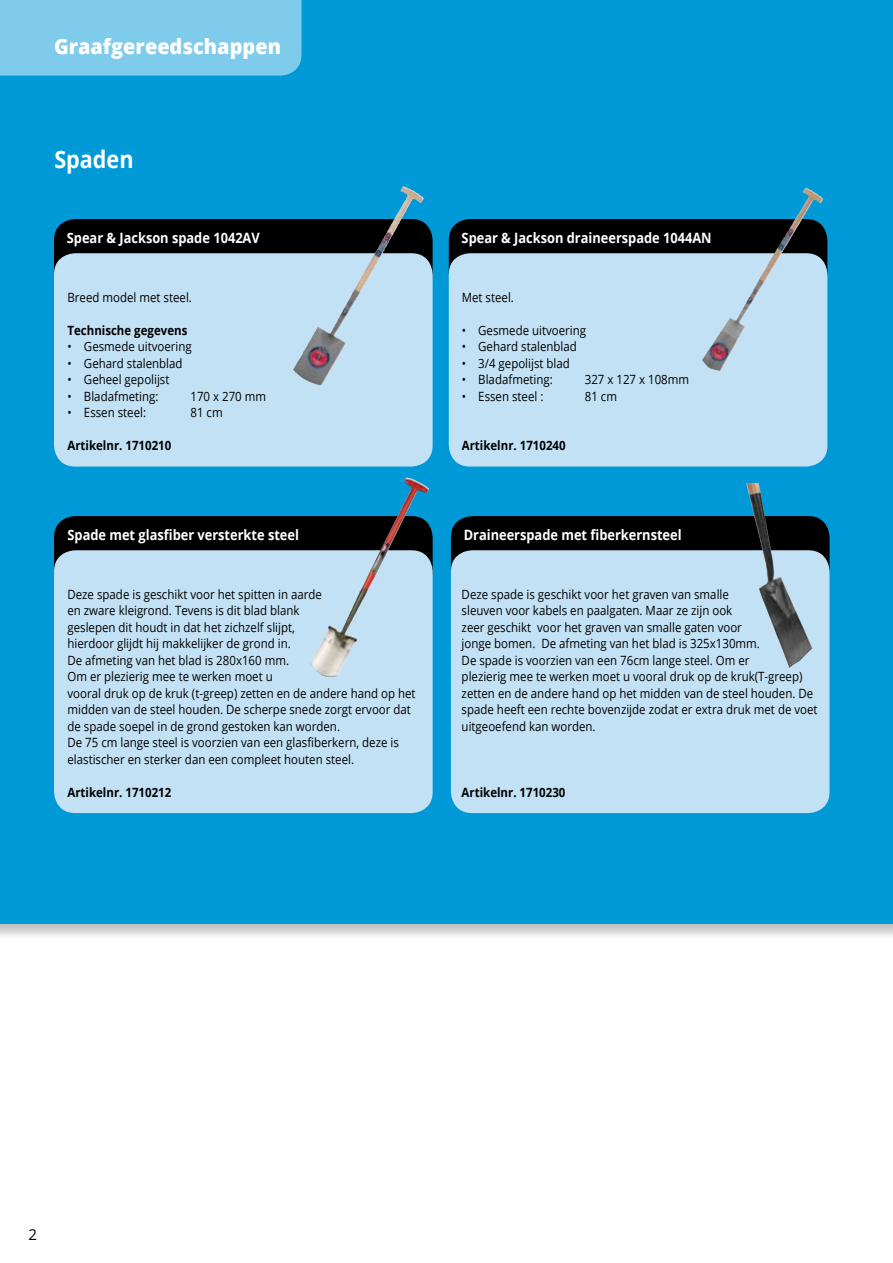
<style>
.page{position:relative;width:893px;height:1263px;background:#fff}
.page>*{position:absolute;margin:0;border:0;box-sizing:border-box;transform-origin:0 0}
.t1{font:700 24px "Open Sans";color:#fff;scale:.9 1}
.t2{font:800 21px "Open Sans";color:#fff;scale:.95 1}
.t3{font:15px "Open Sans";color:#000}
.t4{font:700 14.25px "Open Sans";color:#fff;scale:.9 1}
.t5{font:12.75px/16.5px "Open Sans";color:#000;scale:.9 1}
.t6{font:700 12.75px "Open Sans";color:#000;scale:.9 1}
</style>
<div class="page">
<div style="left:0;top:805px;width:893px;height:136px;background:#000;opacity:.25"></div>
<div style="left:0;top:0;width:893px;height:924px;background:#0099d8"></div>
<div style="left:0;top:0;width:302px;height:76px;background:#7fcbeb"></div>
<div style="left:54px;top:516px;width:379px;height:74px;background:#000;border-radius:21px"></div>
<div style="left:54px;top:550px;width:379px;height:263px;background:#c3e1f4;border-radius:21px"></div>
<div style="left:54px;top:219px;width:379px;height:74px;background:#000;border-radius:21px"></div>
<div style="left:54px;top:253px;width:379px;height:214px;background:#c3e1f4;border-radius:21px"></div>
<div style="left:449px;top:219px;width:378px;height:74px;background:#000;border-radius:21px"></div>
<div style="left:449px;top:253px;width:378px;height:214px;background:#c3e1f4;border-radius:21px"></div>
<div style="left:451px;top:516px;width:378px;height:74px;background:#000;border-radius:21px"></div>
<div style="left:451px;top:550px;width:378px;height:263px;background:#c3e1f4;border-radius:21px"></div>
<img style="left:293px;top:186px;width:115px;height:189px">
<img style="left:709px;top:192px;width:100px;height:157px">
<img style="left:310px;top:482px;width:102px;height:195px">
<img style="left:746px;top:483px;width:22px;height:127px">
<h2 class="t2" style="left:54px;top:31px;width:240px">Graafgereedschappen</h2>
<h1 class="t1" style="left:54px;top:143px;width:90px">Spaden</h1>
<p class="t4" style="left:67px;top:227px;width:216px">Spear &amp; Jackson spade 1042AV</p>
<p class="t5" style="left:67px;top:288px;width:140px">Breed model met steel.</p>
<p class="t6" style="left:67px;top:321px;width:135px">Technische gegevens</p>
<p class="t5" style="left:67px;top:338px;width:140px">• Gesmede uitvoering</p>
<p class="t5" style="left:67px;top:354px;width:129px">• Gehard stalenblad</p>
<p class="t5" style="left:67px;top:371px;width:115px">• Geheel gepolijst</p>
<p class="t5" style="left:67px;top:387px;width:103px">• Bladafmeting:</p>
<p class="t5" style="left:190px;top:387px;width:86px">170 x 270 mm</p>
<p class="t5" style="left:67px;top:404px;width:89px">• Essen steel:</p>
<p class="t5" style="left:190px;top:404px;width:37px">81 cm</p>
<p class="t6" style="left:67px;top:436px;width:117px">Artikelnr. 1710210</p>
<p class="t4" style="left:67px;top:524px;width:259px">Spade met glasfiber versterkte steel</p>
<p class="t5" style="left:67px;top:585px;width:388px">Deze spade is geschikt voor het spitten in aarde<br>en zware kleigrond. Tevens is dit blad blank<br>geslepen dit houdt in dat het zichzelf slijpt,<br>hierdoor glijdt hij makkelijker de grond in.<br>De afmeting van het blad is 280x160 mm.<br>Om er plezierig mee te werken moet u<br>vooral druk op de kruk (t-greep) zetten en de andere hand op het midden van de steel houden. De scherpe snede zorgt ervoor dat de spade soepel in de grond gestoken kan worden.<br>De 75 cm lange steel is voorzien van een glasfiberkern, deze is elastischer en sterker dan een compleet houten steel.</p>
<p class="t6" style="left:67px;top:783px;width:117px">Artikelnr. 1710212</p>
<p class="t4" style="left:462px;top:227px;width:279px">Spear &amp; Jackson draineerspade 1044AN</p>
<p class="t5" style="left:462px;top:288px;width:59px">Met steel.</p>
<p class="t5" style="left:462px;top:321px;width:140px">• Gesmede uitvoering</p>
<p class="t5" style="left:462px;top:338px;width:129px">• Gehard stalenblad</p>
<p class="t5" style="left:462px;top:354px;width:122px">• 3/4 gepolijst blad</p>
<p class="t5" style="left:462px;top:371px;width:103px">• Bladafmeting:</p>
<p class="t5" style="left:585px;top:371px;width:117px">327 x 127 x 108mm</p>
<p class="t5" style="left:462px;top:387px;width:92px">• Essen steel :</p>
<p class="t5" style="left:585px;top:387px;width:37px">81 cm</p>
<p class="t6" style="left:462px;top:436px;width:117px">Artikelnr. 1710240</p>
<p class="t4" style="left:464px;top:524px;width:244px">Draineerspade met fiberkernsteel</p>
<p class="t5" style="left:462px;top:585px;width:397px">Deze spade is geschikt voor het graven van smalle<br>sleuven voor kabels en paalgaten. Maar ze zijn ook<br>zeer geschikt voor het graven van smalle gaten voor<br>jonge bomen. De afmeting van het blad is 325x130mm.<br>De spade is voorzien van een 76cm lange steel. Om er<br>plezierig mee te werken moet u vooral druk op de kruk(T-greep) zetten en de andere hand op het midden van de steel houden. De spade heeft een rechte bovenzijde zodat er extra druk met de voet uitgeoefend kan worden.</p>
<p class="t6" style="left:462px;top:783px;width:117px">Artikelnr. 1710230</p>
<p class="t3" style="left:28px;top:1224px;width:10px">2</p>
</div>
